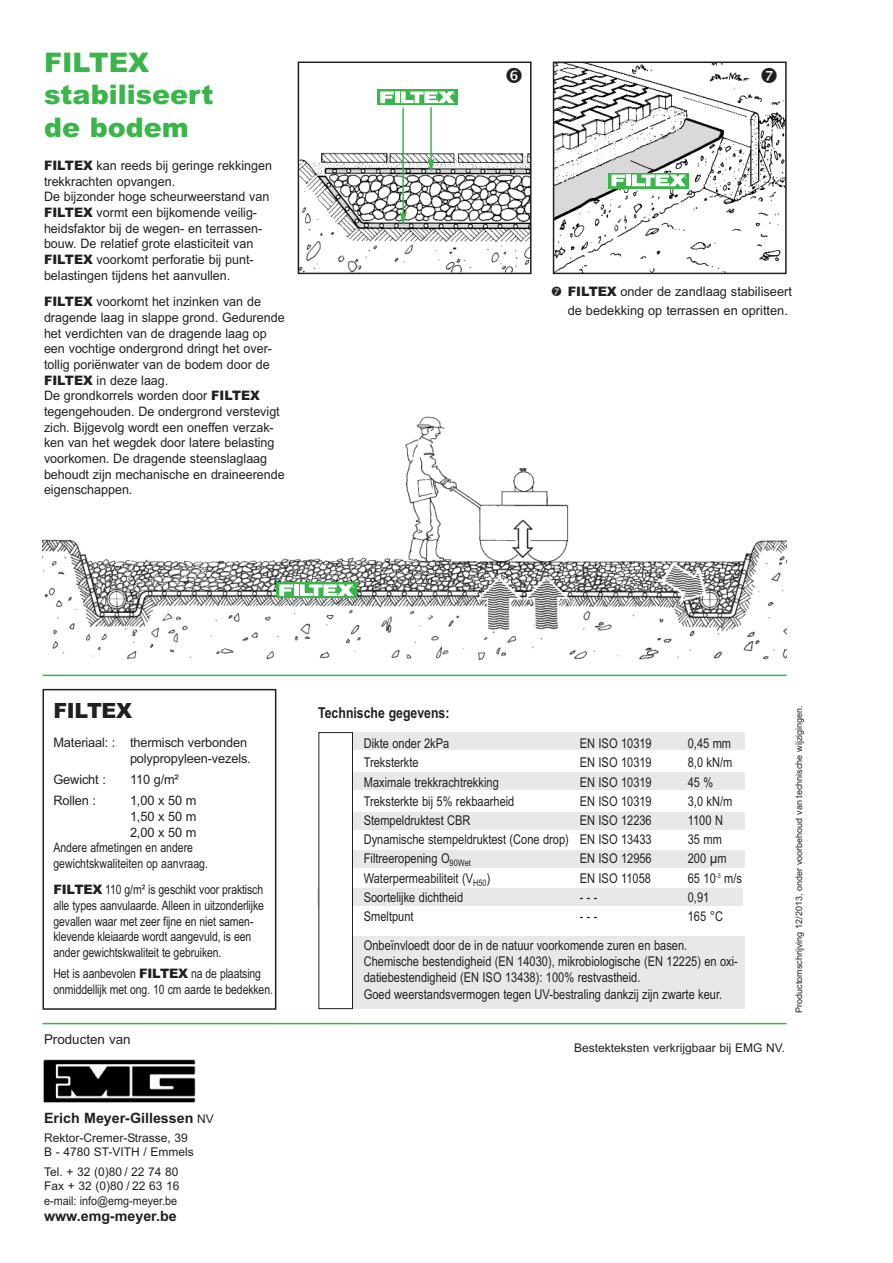
<style>
.page{position:relative;width:893px;height:1263px;background:#fff}
.page>*{position:absolute;margin:0;border:0;box-sizing:border-box;transform-origin:0 0}
.t1{font:900 27px/32.4px "Arial";color:#3ab54a}
.t2{font:900 21px "Arial";letter-spacing:-.015em;color:#231f20}
.t3{font:700 15px "Arial Narrow";color:#231f20}
.t4{font:700 14.25px "Arial";color:#231f20}
.t5{font:13.5px/16.2px "Arial Narrow";color:#231f20}
.t6{font:13.5px "Arial";color:#231f20}
.t7{font:13.05px/15.6px "Arial";color:#231f20;scale:.96 1}
.t8{font:13.05px/15.6px "Arial Narrow";letter-spacing:-.01em;color:#231f20}
.t9{font:13.05px/15.6px "Arial";color:#231f20;text-align:right}
.t10{font:12px/14.4px "Arial";color:#231f20}
.t11{font:9px "Arial";color:#231f20}
.s1{font-weight:900}
.s2{font-family:"Arial";font-weight:900}
.s3{font-weight:400;font-size:12px}
</style>
<div class="page">
<div style="left:318px;top:889px;width:425px;height:17px;background:#e7e8e9"></div>
<div style="left:319px;top:850px;width:425px;height:17px;background:#e7e8e9"></div>
<div style="left:319px;top:935px;width:425px;height:73px;background:#e7e8e9"></div>
<div style="left:319px;top:733px;width:425px;height:17px;background:#e7e8e9"></div>
<div style="left:319px;top:812px;width:425px;height:17px;background:#e7e8e9"></div>
<div style="left:319px;top:773px;width:425px;height:17px;background:#e7e8e9"></div>
<div style="left:43px;top:689px;width:233px;height:321px;border:2px solid #231f20"></div>
<img style="left:43px;top:416px;width:744px;height:244px">
<img style="left:556px;top:65px;width:228px;height:206px">
<div style="left:553px;top:62px;width:234px;height:212px;border:2px solid #231f20"></div>
<img style="left:301px;top:89px;width:227px;height:182px">
<div style="left:298px;top:62px;width:233px;height:212px;border:2px solid #231f20"></div>
<hr style="left:43px;top:675px;width:744px;height:1px;background:#3ab54a">
<hr style="left:43px;top:1023px;width:744px;height:1px;background:#3ab54a">
<img style="left:43px;top:1060px;width:153px;height:42px">
<svg style="left:377px;top:90px;width:81px;height:15px"></svg>
<svg style="left:380px;top:91px;width:14px;height:12px"></svg>
<hr style="left:395px;top:91px;width:4px;height:12px;background:#fff">
<svg style="left:401px;top:91px;width:54px;height:12px"></svg>
<svg style="left:608px;top:173px;width:81px;height:15px"></svg>
<svg style="left:611px;top:175px;width:14px;height:11px"></svg>
<div style="left:626px;top:175px;width:5px;height:11px;background:#fff"></div>
<svg style="left:632px;top:175px;width:54px;height:11px"></svg>
<hr style="left:402px;top:107px;width:2px;height:107px;background:#3ab54a">
<svg style="left:399px;top:212px;width:8px;height:14px"></svg>
<hr style="left:430px;top:107px;width:2px;height:54px;background:#3ab54a">
<svg style="left:427px;top:158px;width:8px;height:14px"></svg>
<div style="left:276px;top:583px;width:81px;height:15px;background:#3ab54a"></div>
<svg style="left:279px;top:584px;width:14px;height:12px"></svg>
<hr style="left:294px;top:584px;width:4px;height:12px;background:#fff">
<svg style="left:300px;top:584px;width:54px;height:12px"></svg>
<div style="left:319px;top:733px;width:33px;height:276px;background:#fff"></div>
<div style="left:319px;top:732px;width:34px;height:277px;border:1px solid #231f20"></div>
<svg style="left:761px;top:68px;width:16px;height:15px"></svg>
<h1 class="t1" style="left:44px;top:46px;width:171px">FILTEX stabiliseert de bodem</h1>
<p class="t7" style="left:44px;top:158px;width:239px"><span class="s1">FILTEX</span> kan reeds bij geringe rekkingen trekkrachten opvangen.<br>De bijzonder hoge scheurweerstand van <span class="s1">FILTEX</span> vormt een bijkomende veilig&shy;heidsfaktor bij de wegen- en terrassen&shy;bouw. De relatief grote elasticiteit van <span class="s1">FILTEX</span> voorkomt perforatie bij punt&shy;belastingen tijdens het aanvullen.</p>
<p class="t7" style="left:44px;top:294px;width:252px"><span class="s1">FILTEX</span> voorkomt het inzinken van de dragende laag in slappe grond. Gedurende het verdichten van de dragende laag op een vochtige ondergrond dringt het over&shy;tollig poriënwater van de bodem door de <span class="s1">FILTEX</span> in deze laag.<br>De grondkorrels worden door <span class="s1">FILTEX </span>tegengehouden. De ondergrond verstevigt zich. Bijgevolg wordt een oneffen verzak&shy;ken van het wegdek door latere belasting voorkomen. De dragende steenslaglaag behoudt zijn mechanische en draineerende eigenschappen.</p>
<p class="t9" style="left:568px;top:283px;width:226px;line-height:18px;text-align:left"><span class="s1">FILTEX</span> onder de zandlaag stabiliseert de bedekking op terrassen en opritten.</p>
<h2 class="t2" style="left:53px;top:698px;width:80px">FILTEX</h2>
<p class="t9" style="left:53px;top:735px;width:199px">Materiaal: : thermisch verbonden polypropyleen-vezels.</p>
<p class="t9" style="left:53px;top:772px;width:54px">Gewicht :</p>
<p class="t9" style="left:130px;top:772px;width:50px">110 g/m²</p>
<p class="t9" style="left:53px;top:793px;width:44px">Rollen :</p>
<p class="t9" style="left:130px;top:793px;width:68px;text-align:justify">1,00 x 50 m 1,50 x 50 m 2,00 x 50 m</p>
<p class="t8" style="left:53px;top:840px;width:156px">Andere afmetingen en andere gewichtskwaliteiten op aanvraag.</p>
<p class="t8" style="left:53px;top:882px;width:212px"><span class="s2">FILTEX</span> 110 g/m² is geschikt voor praktisch alle types aanvulaarde. Alleen in uitzonderlijke gevallen waar met zeer fijne en niet samen&shy;klevende kleiaarde wordt aangevuld, is een ander gewichtskwaliteit te gebruiken.</p>
<p class="t8" style="left:53px;top:966px;width:221px">Het is aanbevolen <span class="s2">FILTEX</span> na de plaatsing onmiddellijk met ong. 10 cm aarde te bedekken.</p>
<p class="t6" style="left:44px;top:1032px;width:88px">Producten van</p>
<p class="t4" style="left:44px;top:1110px;width:171px">Erich Meyer-Gillessen <span class="s3">NV</span></p>
<p class="t10" style="left:44px;top:1130px;width:151px">Rektor-Cremer-Strasse, 39<br>B - 4780 ST-VITH / Emmels</p>
<p class="t10" style="left:44px;top:1165px;width:137px;text-align:justify">Tel. + 32 (0)80 / 22 74 80<br>Fax + 32 (0)80 / 22 63 16 e-mail: info@emg-meyer.be</p>
<p class="t4" style="left:44px;top:1207px;width:134px">www.emg-meyer.be</p>
<p class="t3" style="left:318px;top:704px;width:133px">Technische gegevens:</p>
<p class="t5" style="left:364px;top:735px;width:87px">Dikte onder 2kPa</p>
<p class="t5" style="left:580px;top:735px;width:74px">EN ISO 10319</p>
<p class="t5" style="left:688px;top:735px;width:45px">0,45 mm</p>
<p class="t5" style="left:364px;top:755px;width:56px">Treksterkte</p>
<p class="t5" style="left:580px;top:755px;width:74px">EN ISO 10319</p>
<p class="t5" style="left:688px;top:755px;width:46px">8,0 kN/m</p>
<p class="t5" style="left:364px;top:774px;width:137px">Maximale trekkrachtrekking</p>
<p class="t5" style="left:580px;top:774px;width:74px">EN ISO 10319</p>
<p class="t5" style="left:688px;top:774px;width:27px">45 %</p>
<p class="t5" style="left:364px;top:793px;width:152px">Treksterkte bij 5% rekbaarheid</p>
<p class="t5" style="left:580px;top:793px;width:74px">EN ISO 10319</p>
<p class="t5" style="left:688px;top:793px;width:46px">3,0 kN/m</p>
<p class="t5" style="left:364px;top:812px;width:108px">Stempeldruktest CBR</p>
<p class="t5" style="left:580px;top:812px;width:74px">EN ISO 12236</p>
<p class="t5" style="left:688px;top:812px;width:37px">1100 N</p>
<p class="t5" style="left:364px;top:831px;width:290px">Dynamische stempeldruktest (Cone drop) EN ISO 13433</p>
<p class="t5" style="left:688px;top:831px;width:36px">35 mm</p>
<p class="t5" style="left:364px;top:851px;width:109px">Filtreeropening O<sub>90Wet</sub></p>
<p class="t5" style="left:580px;top:851px;width:74px">EN ISO 12956</p>
<p class="t5" style="left:688px;top:851px;width:40px">200 µm</p>
<p class="t5" style="left:364px;top:870px;width:128px">Waterpermeabiliteit (V<sub>H50</sub>)</p>
<p class="t5" style="left:580px;top:870px;width:73px">EN ISO 11058</p>
<p class="t5" style="left:688px;top:870px;width:56px">65 10<sup>-3</sup> m/s</p>
<p class="t5" style="left:364px;top:889px;width:101px">Soortelijke dichtheid</p>
<p class="t5" style="left:580px;top:889px;width:19px">---</p>
<p class="t5" style="left:688px;top:889px;width:23px">0,91</p>
<p class="t5" style="left:364px;top:908px;width:51px">Smeltpunt</p>
<p class="t5" style="left:580px;top:908px;width:19px">---</p>
<p class="t5" style="left:688px;top:908px;width:37px">165 °C</p>
<p class="t5" style="left:364px;top:937px;width:376px">Onbeïnvloedt door de in de natuur voorkomende zuren en basen.<br>Chemische bestendigheid (EN 14030), mikrobiologische (EN 12225) en oxi&shy;datiebestendigheid (EN ISO 13438): 100% restvastheid.<br>Goed weerstandsvermogen tegen UV-bestraling dankzij zijn zwarte keur.</p>
<p class="t11" style="left:794px;top:1012px;width:309px;rotate:-90deg">Productomschrijving 12/2013, onder voorbehoud van technische wijzigingen.</p>
<p class="t10" style="left:574px;top:1041px;width:212px">Bestekteksten verkrijgbaar bij EMG NV.</p>
</div>
